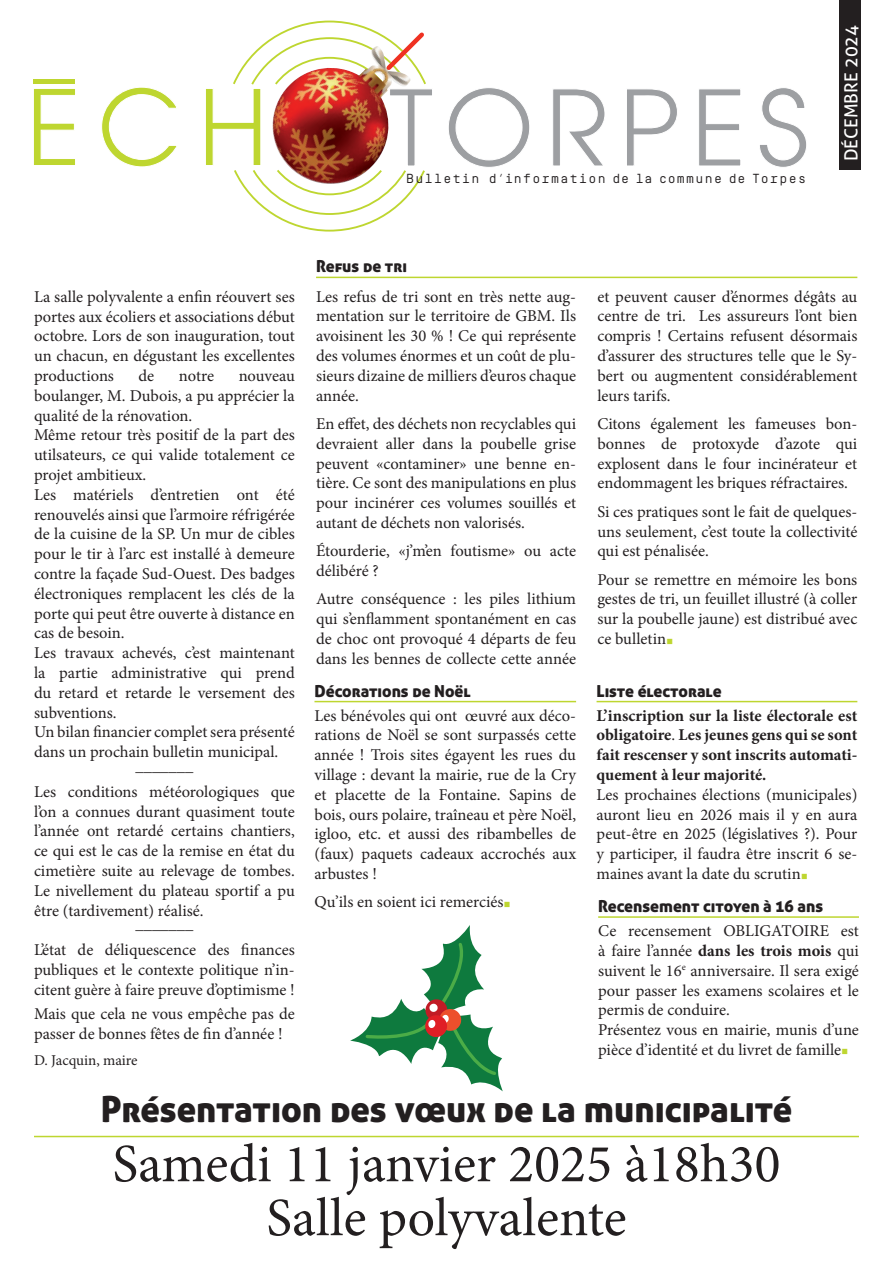
<style>
.page{position:relative;width:893px;height:1263px;background:#fff}
.page>*{position:absolute;margin:0;border:0;box-sizing:border-box;transform-origin:0 0}
.t1{font:54px/54px "Minion Pro";color:#231f20;text-align:center}
.t2{font:36px "Aller Display";color:#231f20}
.t3{font:18px "Aller";color:#fff}
.t4{font:16.5px/19.8px "Minion Pro";color:#231f20;text-align:justify}
.t5{font:700 16.5px/19.8px "Minion Pro";color:#231f20;text-align:justify}
.t6{font:16.5px "Aller Display";color:#231f20}
.t7{font:15px "Minion Pro";color:#231f20}
.t8{font:13.2px "Simplon BP Mono";letter-spacing:.1em;color:#231f20}
.s1{font-size:18px;color:#bed630}
.s2{font-weight:400}
.s3{font-weight:700}
</style>
<div class="page">
<div style="left:839px;top:0;width:22px;height:170px;background:#231f20"></div>
<svg style="left:33px;top:89px;width:42px;height:76px"></svg>
<svg style="left:101px;top:87px;width:76px;height:80px"></svg>
<svg style="left:448px;top:88px;width:82px;height:79px"></svg>
<svg style="left:553px;top:89px;width:52px;height:77px"></svg>
<svg style="left:627px;top:89px;width:50px;height:77px"></svg>
<svg style="left:699px;top:89px;width:42px;height:77px"></svg>
<svg style="left:760px;top:88px;width:47px;height:79px"></svg>
<hr style="left:34px;top:80px;width:41px;height:4px;background:#bed630">
<svg style="left:206px;top:20px;width:226px;height:212px"></svg>
<hr style="left:316px;top:277px;width:541px;height:1px;background:#bed630">
<hr style="left:314px;top:701px;width:262px;height:1px;background:#bed630">
<hr style="left:34px;top:1136px;width:825px;height:1px;background:#bed630">
<svg style="left:350px;top:925px;width:153px;height:166px"></svg>
<hr style="left:598px;top:916px;width:261px;height:2px;background:#bed630">
<hr style="left:597px;top:701px;width:260px;height:1px;background:#bed630">
<p class="t8" style="left:406px;top:169px;width:401px">Bulletin d’information de la commune de Torpes</p>
<p class="t3" style="left:840px;top:161px;width:138px;rotate:-90deg">DÉCEMBRE 2024</p>
<p class="t4" style="left:34px;top:287px;width:262px">La salle polyvalente a enfin réouvert ses portes aux écoliers et associations début octobre. Lors de son inauguration, tout un chacun, en dégustant les excellentes productions</p>
<p class="t4" style="left:139px;top:366px;width:17px">de</p>
<p class="t4" style="left:179px;top:366px;width:37px">notre</p>
<p class="t4" style="left:34px;top:366px;width:262px;text-align:left;text-indent:205px">nouveau boulanger, M. Dubois, a pu apprécier la qualité de la rénovation.<br>Même retour très positif de la part des utilsateurs, ce qui valide totalement ce projet ambitieux.<br>Les matériels d’entretien ont été renouvelés ainsi que l’armoire réfrigérée de la cuisine de la SP. Un mur de cibles pour le tir à l’arc est installé à demeure contre la façade Sud-Ouest. Des badges électroniques remplacent les clés de la porte qui peut être ouverte à distance en cas de besoin.<br>Les travaux achevés, c’est maintenant la partie administrative qui prend du retard et retarde le versement des subventions.<br>Un bilan financier complet sera présenté dans un prochain bulletin municipal.</p>
<p class="t4" style="left:34px;top:753px;width:262px;line-height:25.8px;text-align:center">_______<br>Les conditions météorologiques que</p>
<p class="t4" style="left:34px;top:801px;width:262px">l’on a connues durant quasiment toute l’année ont retardé certains chantiers, ce qui est le cas de la remise en état du cimetière suite au relevage de tombes.<br>Le nivellement du plateau sportif a pu être (tardivement) réalisé.</p>
<p class="t4" style="left:34px;top:911px;width:262px;line-height:25.8px;text-align:center">_______<br>L’état de déliquescence des finances</p>
<p class="t4" style="left:34px;top:960px;width:262px">publiques et le contexte politique n’in&shy;citent guère à faire preuve d’optimisme !</p>
<p class="t4" style="left:34px;top:1004px;width:262px">Mais que cela ne vous empêche pas de passer de bonnes fêtes de fin d’année !</p>
<p class="t7" style="left:34px;top:1050px;width:105px">D. Jacquin, maire</p>
<p class="t6" style="left:316px;top:256px;width:92px">Refus de tri</p>
<p class="t4" style="left:316px;top:287px;width:262px">Les refus de tri sont en très nette aug&shy;mentation sur le territoire de GBM. Ils avoisinent les 30 % ! Ce qui représente des volumes énormes et un coût de plu&shy;sieurs dizaine de milliers d’euros chaque année.</p>
<p class="t4" style="left:316px;top:414px;width:262px">En effet, des déchets non recyclables qui devraient aller dans la poubelle grise peuvent «contaminer» une benne en&shy;tière. Ce sont des manipulations en plus pour incinérer ces volumes souillés et autant de déchets non valorisés.</p>
<p class="t4" style="left:316px;top:541px;width:262px">Étourderie, «j’m’en foutisme» ou acte délibéré ?</p>
<p class="t4" style="left:316px;top:589px;width:262px">Autre conséquence : les piles lithium qui s’enflamment spontanément en cas de choc ont provoqué 4 départs de feu dans les bennes de collecte cette année</p>
<p class="t6" style="left:314px;top:680px;width:158px">Décorations de Noël</p>
<p class="t4" style="left:314px;top:705px;width:263px">Les bénévoles qui ont œuvré aux déco&shy;rations de Noël se sont surpassés cette année ! Trois sites égayent les rues du village : devant la mairie, rue de la Cry et placette de la Fontaine. Sapins de bois, ours polaire, traîneau et père Noël, igloo, etc. et aussi des ribambelles de (faux) paquets cadeaux accrochés aux arbustes !</p>
<p class="t4" style="left:314px;top:892px;width:198px">Qu’ils en soient ici remerciés<span class="s1">■</span></p>
<p class="t4" style="left:597px;top:287px;width:262px">et peuvent causer d’énormes dégâts au centre de tri. Les assureurs l’ont bien compris ! Certains refusent désormais d’assurer des structures telle que le Sy&shy;bert ou augmentent considérablement leurs tarifs.</p>
<p class="t4" style="left:597px;top:414px;width:261px">Citons également les fameuses bon&shy;bonnes de protoxyde d’azote qui explosent dans le four incinérateur et endommagent les briques réfractaires.</p>
<p class="t4" style="left:597px;top:502px;width:261px">Si ces pratiques sont le fait de quelques&shy;uns seulement, c’est toute la collectivité qui est pénalisée.</p>
<p class="t4" style="left:597px;top:569px;width:261px">Pour se remettre en mémoire les bons gestes de tri, un feuillet illustré (à coller sur la poubelle jaune) est distribué avec ce bulletin<span class="s1">■</span></p>
<p class="t6" style="left:597px;top:680px;width:126px">Liste électorale</p>
<p class="t5" style="left:597px;top:705px;width:262px">L’inscription sur la liste électorale est obligatoire<span class="s2">.</span> Les jeunes gens qui se sont fait rescenser y sont inscrits automati&shy;quement à leur majorité.</p>
<p class="t4" style="left:597px;top:785px;width:262px">Les prochaines élections (municipales) auront lieu en 2026 mais il y en aura peut-être en 2025 (législatives ?). Pour y participer, il faudra être inscrit 6 se&shy;maines avant la date du scrutin<span class="s1">■</span></p>
<p class="t6" style="left:598px;top:896px;width:227px">Recensement citoyen à 16 ans</p>
<p class="t4" style="left:598px;top:921px;width:262px;text-align:left">Ce recensement OBLIGATOIRE est à faire l’année <span class="s3">dans les trois mois</span> qui suivent le 16<sup>e</sup> anniversaire. Il sera exigé pour passer les examens scolaires et le permis de conduire.<br>Présentez vous en mairie, munis d’une pièce d’identité et du livret de famille<span class="s1">■</span></p>
<h2 class="t2" style="left:101px;top:1086px;width:693px">Présentation des vœux de la municipalité</h2>
<h1 class="t1" style="left:112px;top:1137px;width:669px">Samedi 11 janvier 2025 à18h30<br>Salle polyvalente</h1>
</div>
